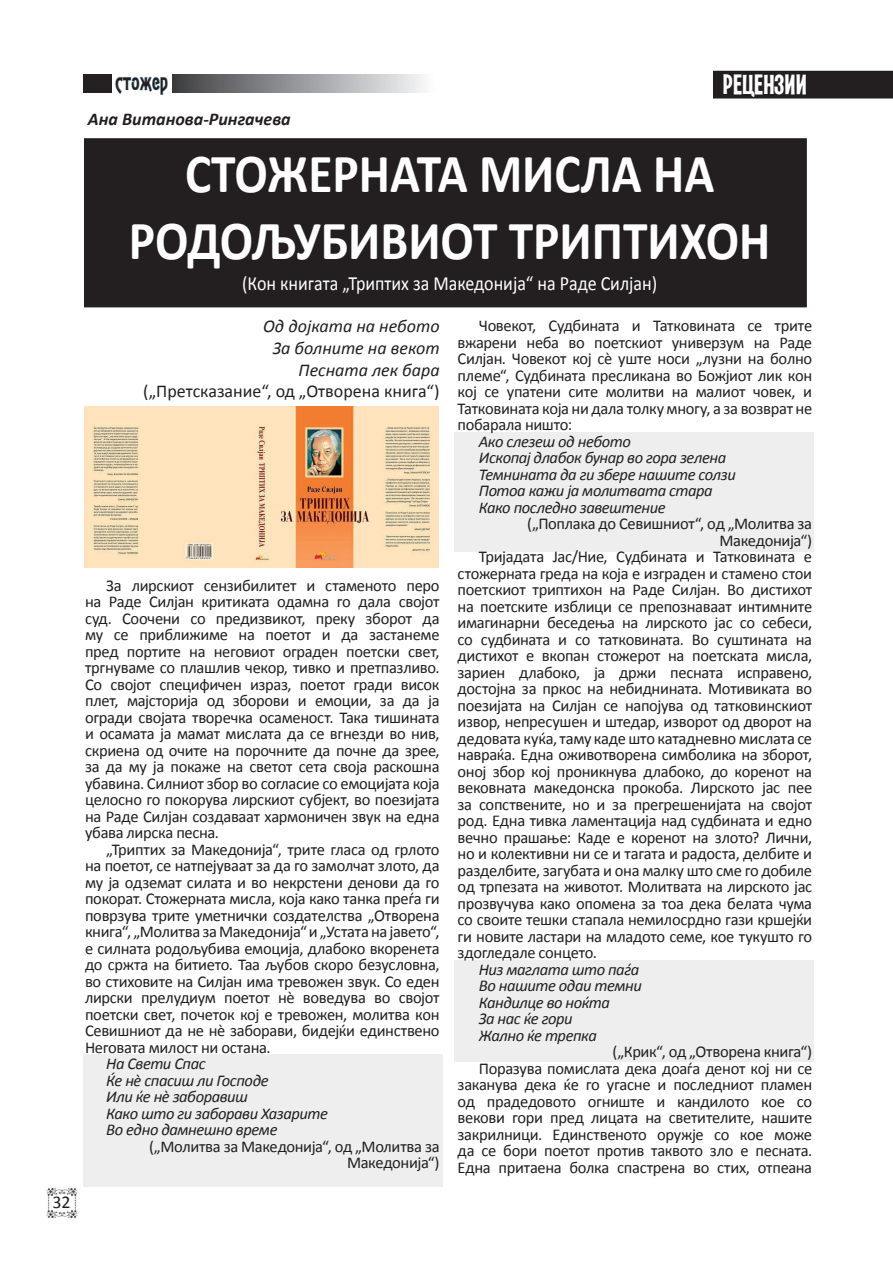
<style>
.page{position:relative;width:893px;height:1263px;background:#fff}
.page>*{position:absolute;margin:0;border:0;box-sizing:border-box;transform-origin:0 0}
.t1{font:700 55.5px/66.6px "Calibri";color:#fff;text-align:center;scale:.89 1}
.t2{font:28.5px "Violet";color:#fff}
.t3{font:27px "Theater";color:#231f20;scale:.72 1}
.t4{font:20.1px "Calibri";color:#fff;scale:.89 1}
.t5{font:italic 18px/21.6px "Calibri";color:#231f20;text-align:right}
.t6{font:18px "Calibri";color:#231f20}
.t7{font:italic 700 18px "Calibri";color:#231f20}
.t8{font:16.5px/16.5px "Calibri";letter-spacing:-.02em;color:#231f20;text-align:justify}
.t9{font:italic 16.5px/16.5px "Calibri";letter-spacing:-.025em;color:#231f20}
.s1{color:#c6eafa}
</style>
<div class="page">
<svg style="left:84px;top:74px;width:340px;height:19px;background:#8c8c8f"></svg>
<div style="left:112px;top:64px;width:60px;height:29px;background:#fff"></div>
<img style="left:46px;top:1188px;width:31px;height:30px">
<div style="left:83px;top:1054px;width:359px;height:133px;background:#eeeeef"></div>
<div style="left:454px;top:961px;width:359px;height:101px;background:#eeeeef"></div>
<div style="left:454px;top:432px;width:359px;height:119px;background:#eeeeef"></div>
<div style="left:85px;top:139px;width:721px;height:168px;background:#231f20"></div>
<div style="left:84px;top:138px;width:723px;height:169px;border:2px solid #231f20"></div>
<div style="left:713px;top:71px;width:180px;height:28px;background:#231f20"></div>
<img style="left:85px;top:406px;width:354px;height:162px">
<p class="t6" style="left:52px;top:1195px;width:20px">32</p>
<h3 class="t3" style="left:115px;top:64px;width:75px"><span class="s1">с</span>тожер</h3>
<p class="t7" style="left:88px;top:111px;width:204px">Ана Витанова-Рингачева</p>
<h2 class="t2" style="left:723px;top:73px;width:85px">РЕЦЕНЗИИ</h2>
<h1 class="t1" style="left:129px;top:145px;width:722px">СТОЖЕРНАТА МИСЛА НА<br>РОДОЉУБИВИОТ ТРИПТИХОН</h1>
<p class="t4" style="left:242px;top:275px;width:468px">(Кон книгата „Триптих за Македонија“ на Раде Силјан)</p>
<p class="t5" style="left:263px;top:317px;width:178px">Од дојката на небото<br>За болните на векот<br>Песната лек бара</p>
<p class="t6" style="left:143px;top:384px;width:298px">(„Претсказание“, од „Отворена книга“)</p>
<p class="t8" style="left:85px;top:578px;width:356px;text-indent:21px">За лирскиот сензибилитет и стаменото перо на Раде Силјан критиката одамна го дала својот суд. Соочени со предизвикот, преку зборот да му се приближиме на поетот и да застанеме пред портите на неговиот ограден поетски свет, тргнуваме со плашлив чекор, тивко и претпазливо.<br>Со својот специфичен израз, поетот гради висок плет, мајсторија од зборови и емоции, за да ја огради својата творечка осаменост. Така тишината и осамата ја мамат мислата да се вгнезди во нив, скриена од очите на порочните да почне да зрее, за да му ја покаже на светот сета своја раскошна убавина. Силниот збор во согласие со емоцијата која целосно го покорува лирскиот субјект, во поезијата на Раде Силјан создаваат хармоничен звук на една убава лирска песна.</p>
<p class="t8" style="left:85px;top:842px;width:356px;text-indent:21px">„Триптих за Македонија“, трите гласа од грлото на поетот, се натпејуваат за да го замолчат злото, да му ја одземат силата и во некрстени денови да го покорат. Стожерната мисла, која како танка преѓа ги поврзува трите уметнички создателства „Отворена книга“, „Молитва заМакедонија“ и „Устатана јавето“, е силната родољубива емоција, длабоко вкоренета до сржта на битието. Таа љубов скоро безусловна, во стиховите на Силјан има тревожен звук. Со еден лирски прелудиум поетот нè воведува во својот поетски свет, почеток кој е тревожен, молитва кон Севишниот да не нè заборави, бидејќи единствено Неговата милост ни остана.</p>
<p class="t9" style="left:106px;top:1057px;width:223px">На Свети Спас<br>Ќе нè спасиш ли Господе<br>Или ќе нè заборавиш<br>Како што ги заборави Хазарите<br>Во едно дамнешно време</p>
<p class="t8" style="left:149px;top:1139px;width:292px;text-align:right">(„Молитва за Македонија“, од „Молитва за<br>Македонија“)</p>
<p class="t8" style="left:458px;top:319px;width:356px;text-indent:21px">Човекот, Судбината и Татковината се трите вжарени неба во поетскиот универзум на Раде Силјан. Човекот кој сè уште носи „лузни на болно племе“, Судбината пресликана во Божјиот лик кон кој се упатени сите молитви на малиот човек, и Татковината која ни дала толку многу, а за возврат не побарала ништо:</p>
<p class="t9" style="left:479px;top:434px;width:258px">Ако слезеш од небото<br>Ископај длабок бунар во гора зелена<br>Темнината да ги збере нашите солзи<br>Потоа кажи ја молитвата стара<br>Како последно завештение</p>
<p class="t8" style="left:527px;top:517px;width:286px">(„Поплака до Севишниот“, од „Молитва за</p>
<p class="t8" style="left:720px;top:533px;width:94px">Македонија“)</p>
<p class="t8" style="left:479px;top:550px;width:335px">Тријадата Јас/Ние, Судбината и Татковината е</p>
<p class="t8" style="left:458px;top:566px;width:356px">стожерната греда на која е изграден и стамено стои</p>
<p class="t8" style="left:458px;top:583px;width:356px">поетскиот триптихон на Раде Силјан. Во дистихот</p>
<p class="t8" style="left:458px;top:599px;width:356px">на поетските изблици се препознаваат интимните</p>
<p class="t8" style="left:458px;top:616px;width:356px">имагинарни беседења на лирското јас со себеси,</p>
<p class="t8" style="left:458px;top:632px;width:356px">со судбината и со татковината. Во суштината на</p>
<p class="t8" style="left:458px;top:649px;width:356px">дистихот е вкопан стожерот на поетската мисла,</p>
<p class="t8" style="left:458px;top:665px;width:356px">зариен длабоко, ја држи песната исправено,</p>
<p class="t8" style="left:458px;top:682px;width:356px">достојна за пркос на небиднината. Мотивиката во</p>
<p class="t8" style="left:458px;top:698px;width:356px">поезијата на Силјан се напојува од татковинскиот</p>
<p class="t8" style="left:458px;top:715px;width:356px">извор, непресушен и штедар, изворот од дворот на</p>
<p class="t8" style="left:458px;top:731px;width:356px">дедовата куќа, таму каде што катадневно мислата се</p>
<p class="t8" style="left:458px;top:748px;width:356px">навраќа. Една оживотворена симболика на зборот,</p>
<p class="t8" style="left:458px;top:764px;width:356px">оној збор кој проникнува длабоко, до коренот на</p>
<p class="t8" style="left:458px;top:781px;width:356px">вековната македонска прокоба. Лирското јас пее</p>
<p class="t8" style="left:458px;top:797px;width:356px">за сопствените, но и за прегрешенијата на својот</p>
<p class="t8" style="left:458px;top:814px;width:356px">род. Една тивка ламентација над судбината и едно</p>
<p class="t8" style="left:458px;top:830px;width:356px">вечно прашање: Каде е коренот на злото? Лични,</p>
<p class="t8" style="left:458px;top:847px;width:356px">но и колективни ни се и тагата и радоста, делбите и</p>
<p class="t8" style="left:458px;top:863px;width:356px">разделбите, загубата и она малку што сме го добиле</p>
<p class="t8" style="left:458px;top:880px;width:356px">од трпезата на животот. Молитвата на лирското јас</p>
<p class="t8" style="left:458px;top:896px;width:356px">прозвучува како опомена за тоа дека белата чума</p>
<p class="t8" style="left:458px;top:913px;width:356px">со своите тешки стапала немилосрдно гази кршејќи</p>
<p class="t8" style="left:458px;top:929px;width:356px">ги новите ластари на младото семе, кое тукушто го</p>
<p class="t8" style="left:458px;top:946px;width:141px">здогледале сонцето.</p>
<p class="t9" style="left:479px;top:962px;width:164px">Низ маглата што паѓа<br>Во нашите одаи темни<br>Кандилце во ноќта<br>За нас ќе гори<br>Жално ќе трепка</p>
<p class="t8" style="left:458px;top:1045px;width:356px;text-align:right">(„Крик“, од „Отворена книга“)<br>Поразува помислата дека доаѓа денот кој ни се заканува дека ќе го угасне и последниот пламен од прадедовото огниште и кандилото кое со векови гори пред лицата на светителите, нашите закрилници. Единственото оружје со кое може да се бори поетот против таквото зло е песната.<br>Една притаена болка спастрена во стих, отпеана</p>
</div>
